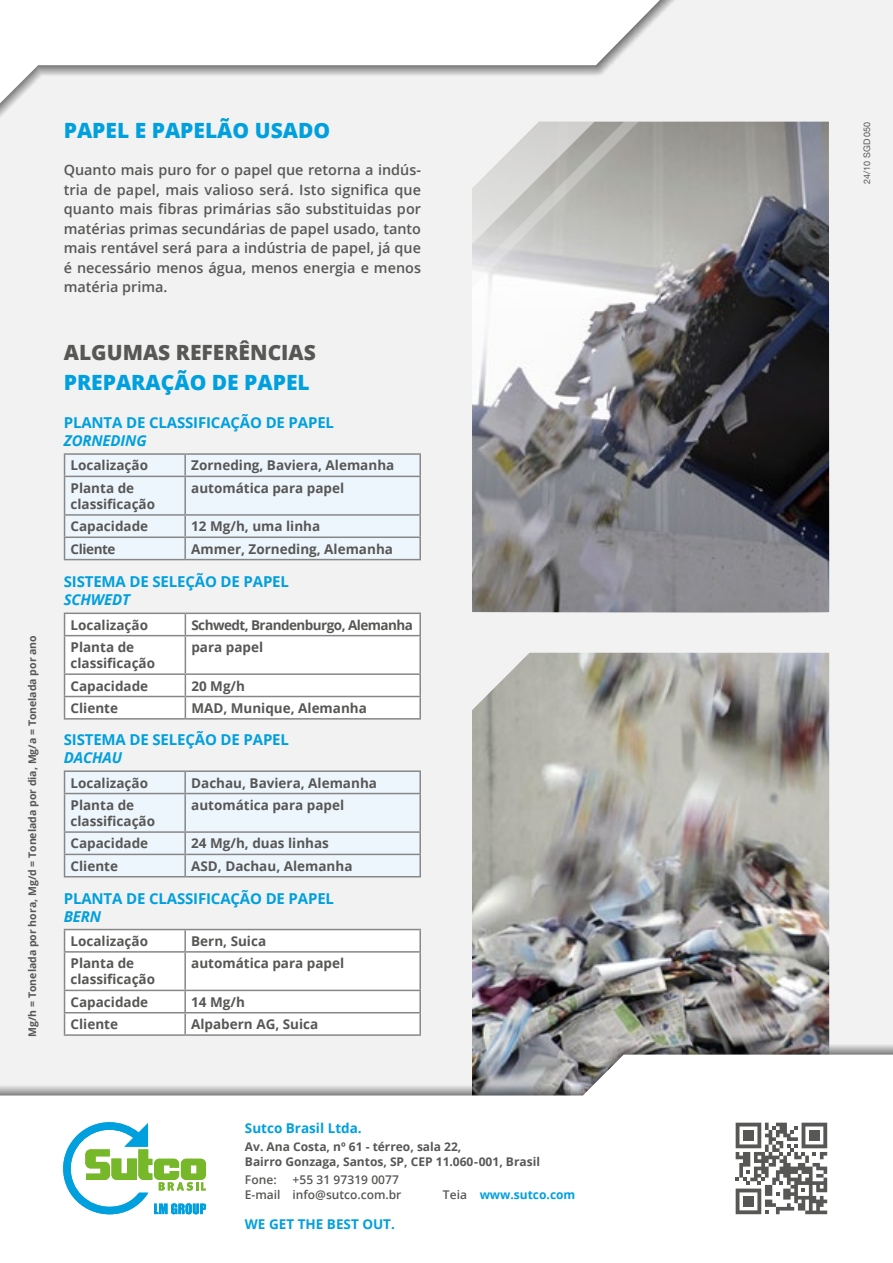
<style>
.page{position:relative;width:893px;height:1263px;background:#fff}
.page>*{position:absolute;margin:0;border:0;box-sizing:border-box;transform-origin:0 0}
.t1{font:800 21px "Open Sans";color:#00a0de}
.t2{font:800 21px "Open Sans";color:#575756}
.t3{font:700 15px "Open Sans";letter-spacing:-.01em;color:#00a0de}
.t4{font:italic 700 15px "Open Sans";letter-spacing:-.01em;color:#00a0de}
.t5{font:600 14.4px/19.5px "Open Sans";color:#575756;text-align:justify}
.t6{font:700 13.5px/16.2px "Open Sans";color:#575756}
.t7{font:700 13.5px "Open Sans";color:#00a0de}
.t8{font:700 13.5px "Open Sans";letter-spacing:-.04em;color:#575756}
.t9{font:700 13.5px "Open Sans";letter-spacing:-.03em;color:#575756}
.t10{font:700 12px/15px "Open Sans";color:#575756}
.t11{font:600 12px/15px "Open Sans";color:#575756;text-align:right}
.t12{font:700 12px "Open Sans";color:#00a0de}
.t13{font:700 10.5px "Open Sans";color:#575756}
.t14{font:9px "Helvetica Neue";color:#575756}
.s1{font-weight:600;color:#575756}
</style>
<div class="page">
<div style="left:0;top:0;width:893px;height:1154px;background:#f2f2f2"></div>
<svg style="left:0;top:0;width:672px;height:116px;fill:#fff"></svg>
<img style="left:472px;top:653px;width:357px;height:391px">
<svg style="left:472px;top:1044px;width:421px;height:10px;background:#7e7e80"></svg>
<svg style="left:0;top:1054px;width:893px;height:161px;fill:#fff"></svg>
<svg style="left:63px;top:1122px;width:143px;height:92px"></svg>
<svg style="left:736px;top:1123px;width:91px;height:91px"></svg>
<div style="left:743px;top:1130px;width:11px;height:11px;background:#575756"></div>
<div style="left:809px;top:1130px;width:11px;height:11px;background:#575756"></div>
<div style="left:743px;top:1196px;width:11px;height:11px;background:#575756"></div>
<img style="left:472px;top:122px;width:357px;height:490px">
<svg style="left:472px;top:121px;width:167px;height:167px;background:#cacac8"></svg>
<hr style="left:64px;top:453px;width:121px;height:2px;background:#878787">
<hr style="left:185px;top:453px;width:236px;height:2px;background:#878787">
<hr style="left:419px;top:455px;width:2px;height:21px;background:#878787">
<hr style="left:185px;top:476px;width:236px;height:1px;background:#878787">
<hr style="left:419px;top:477px;width:2px;height:37px;background:#878787">
<hr style="left:185px;top:514px;width:236px;height:2px;background:#878787">
<hr style="left:419px;top:516px;width:2px;height:20px;background:#878787">
<svg style="left:64px;top:454px;width:356px;height:105px"></svg>
<hr style="left:185px;top:536px;width:236px;height:2px;background:#878787">
<hr style="left:184px;top:538px;width:2px;height:21px;background:#878787">
<hr style="left:419px;top:538px;width:2px;height:21px;background:#878787">
<hr style="left:64px;top:559px;width:121px;height:1px;background:#878787">
<hr style="left:185px;top:559px;width:236px;height:1px;background:#878787">
<hr style="left:64px;top:770px;width:121px;height:2px;background:#878787">
<hr style="left:185px;top:770px;width:236px;height:2px;background:#878787">
<hr style="left:419px;top:772px;width:2px;height:21px;background:#878787">
<hr style="left:185px;top:793px;width:236px;height:1px;background:#878787">
<hr style="left:419px;top:794px;width:2px;height:37px;background:#878787">
<hr style="left:185px;top:831px;width:236px;height:2px;background:#878787">
<hr style="left:419px;top:833px;width:2px;height:21px;background:#878787">
<svg style="left:64px;top:771px;width:356px;height:105px"></svg>
<hr style="left:185px;top:854px;width:236px;height:1px;background:#878787">
<hr style="left:184px;top:855px;width:2px;height:21px;background:#878787">
<hr style="left:419px;top:855px;width:2px;height:21px;background:#878787">
<hr style="left:64px;top:876px;width:121px;height:1px;background:#878787">
<hr style="left:185px;top:876px;width:236px;height:1px;background:#878787">
<hr style="left:64px;top:612px;width:121px;height:2px;background:#878787">
<hr style="left:185px;top:612px;width:236px;height:2px;background:#878787">
<hr style="left:419px;top:614px;width:2px;height:21px;background:#878787">
<hr style="left:185px;top:635px;width:236px;height:1px;background:#878787">
<hr style="left:419px;top:636px;width:2px;height:37px;background:#878787">
<hr style="left:185px;top:673px;width:236px;height:2px;background:#878787">
<hr style="left:419px;top:675px;width:2px;height:21px;background:#878787">
<hr style="left:185px;top:696px;width:236px;height:1px;background:#878787">
<hr style="left:419px;top:697px;width:2px;height:21px;background:#878787">
<hr style="left:64px;top:718px;width:121px;height:2px;background:#878787">
<hr style="left:185px;top:718px;width:236px;height:2px;background:#878787">
<svg style="left:64px;top:613px;width:356px;height:106px"></svg>
<hr style="left:64px;top:696px;width:121px;height:1px;background:#878787">
<hr style="left:185px;top:929px;width:236px;height:1px;background:#878787">
<hr style="left:419px;top:930px;width:2px;height:21px;background:#878787">
<hr style="left:185px;top:951px;width:236px;height:2px;background:#878787">
<hr style="left:419px;top:953px;width:2px;height:37px;background:#878787">
<hr style="left:185px;top:990px;width:236px;height:1px;background:#878787">
<hr style="left:419px;top:991px;width:2px;height:21px;background:#878787">
<hr style="left:185px;top:1012px;width:236px;height:1px;background:#878787">
<hr style="left:419px;top:1013px;width:2px;height:21px;background:#878787">
<hr style="left:64px;top:1034px;width:121px;height:2px;background:#878787">
<hr style="left:185px;top:1034px;width:236px;height:2px;background:#878787">
<svg style="left:64px;top:929px;width:356px;height:106px"></svg>
<hr style="left:184px;top:991px;width:2px;height:21px;background:#878787">
<hr style="left:64px;top:1012px;width:121px;height:1px;background:#878787">
<p class="t13" style="left:25px;top:1037px;width:403px;rotate:-90deg">Mg/h = Tonelada por hora, Mg/d = Tonelada por dia, Mg/a = Tonelada por ano</p>
<h1 class="t1" style="left:64px;top:114px;width:268px">PAPEL E PAPELÃO USADO</h1>
<p class="t5" style="left:64px;top:160px;width:359px">Quanto mais puro for o papel que retorna a indús&shy;tria de papel, mais valioso será. Isto significa que quanto mais fibras primárias são substituidas por matérias primas secundárias de papel usado, tanto mais rentável será para a indústria de papel, já que é necessário menos água, menos energia e menos matéria prima.</p>
<h1 class="t2" style="left:64px;top:337px;width:254px">ALGUMAS REFERÊNCIAS</h1>
<h1 class="t1" style="left:64px;top:367px;width:248px">PREPARAÇÃO DE PAPEL</h1>
<p class="t3" style="left:64px;top:412px;width:272px">PLANTA DE CLASSIFICAÇÃO DE PAPEL</p>
<p class="t4" style="left:64px;top:430px;width:85px">ZORNEDING</p>
<p class="t6" style="left:71px;top:457px;width:79px">Localização</p>
<p class="t6" style="left:191px;top:457px;width:205px">Zorneding, Baviera, Alemanha</p>
<p class="t6" style="left:71px;top:479px;width:86px">Planta de classificação</p>
<p class="t6" style="left:191px;top:479px;width:155px">automática para papel</p>
<p class="t6" style="left:71px;top:518px;width:79px">Capacidade</p>
<p class="t6" style="left:191px;top:518px;width:131px">12 Mg/h, uma linha</p>
<p class="t9" style="left:71px;top:539px;width:47px">Cliente</p>
<p class="t6" style="left:191px;top:540px;width:203px">Ammer, Zorneding, Alemanha</p>
<p class="t3" style="left:64px;top:571px;width:227px">SISTEMA DE SELEÇÃO DE PAPEL</p>
<p class="t4" style="left:64px;top:589px;width:68px">SCHWEDT</p>
<p class="t6" style="left:71px;top:616px;width:79px">Localização</p>
<p class="t8" style="left:191px;top:615px;width:223px">Schwedt, Brandenburgo, Alemanha</p>
<p class="t6" style="left:71px;top:639px;width:86px">Planta de classificação</p>
<p class="t6" style="left:191px;top:639px;width:73px">para papel</p>
<p class="t6" style="left:71px;top:677px;width:79px">Capacidade</p>
<p class="t6" style="left:191px;top:677px;width:55px">20 Mg/h</p>
<p class="t6" style="left:71px;top:699px;width:49px">Cliente</p>
<p class="t6" style="left:191px;top:699px;width:177px">MAD, Munique, Alemanha</p>
<p class="t3" style="left:64px;top:729px;width:227px">SISTEMA DE SELEÇÃO DE PAPEL</p>
<p class="t4" style="left:64px;top:747px;width:60px">DACHAU</p>
<p class="t6" style="left:71px;top:774px;width:79px">Localização</p>
<p class="t6" style="left:191px;top:774px;width:187px">Dachau, Baviera, Alemanha</p>
<p class="t6" style="left:71px;top:796px;width:86px">Planta de classificação</p>
<p class="t6" style="left:191px;top:796px;width:155px">automática para papel</p>
<p class="t6" style="left:71px;top:835px;width:79px">Capacidade</p>
<p class="t6" style="left:191px;top:835px;width:139px">24 Mg/h, duas linhas</p>
<p class="t6" style="left:71px;top:857px;width:49px">Cliente</p>
<p class="t6" style="left:191px;top:857px;width:163px">ASD, Dachau, Alemanha</p>
<p class="t3" style="left:64px;top:887px;width:272px">PLANTA DE CLASSIFICAÇÃO DE PAPEL</p>
<p class="t4" style="left:64px;top:905px;width:39px">BERN</p>
<p class="t6" style="left:71px;top:932px;width:79px">Localização</p>
<p class="t6" style="left:191px;top:932px;width:76px">Bern, Suica</p>
<p class="t6" style="left:71px;top:955px;width:86px">Planta de classificação</p>
<p class="t6" style="left:191px;top:955px;width:155px">automática para papel</p>
<p class="t6" style="left:71px;top:993px;width:79px">Capacidade</p>
<p class="t6" style="left:191px;top:993px;width:55px">14 Mg/h</p>
<p class="t6" style="left:71px;top:1016px;width:49px">Cliente</p>
<p class="t6" style="left:191px;top:1016px;width:129px">Alpabern AG, Suica</p>
<p class="t7" style="left:245px;top:1118px;width:118px">Sutco Brasil Ltda.</p>
<p class="t10" style="left:245px;top:1139px;width:297px">Av. Ana Costa, nº 61 - térreo, sala 22,<br>Bairro Gonzaga, Santos, SP, CEP 11.060-001, Brasil</p>
<p class="t11" style="left:245px;top:1172px;width:33px">Fone:</p>
<p class="t11" style="left:245px;top:1172px;width:158px">+55 31 97319 0077<br>E-mail info@sutco.com.br</p>
<p class="t12" style="left:443px;top:1186px;width:134px"><span class="s1">Teia</span> www.sutco.com</p>
<p class="t7" style="left:245px;top:1215px;width:152px">WE GET THE BEST OUT.</p>
<p class="t14" style="left:861px;top:184px;width:64px;rotate:-90deg">24/10 SGD 050</p>
</div>
